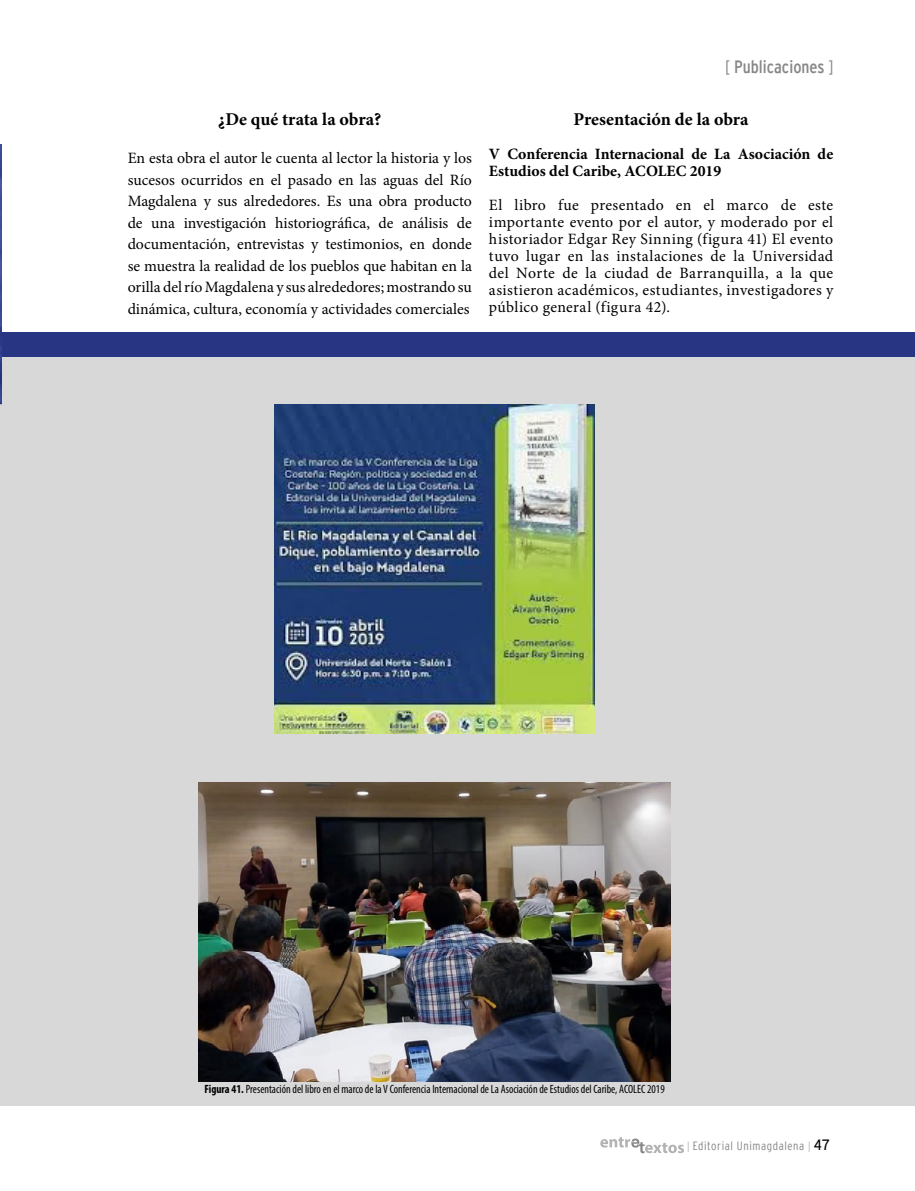
<style>
.page{position:relative;width:915px;height:1191px;background:#fff}
.page>*{position:absolute;margin:0;border:0;box-sizing:border-box;transform-origin:0 0}
.t1{font:700 18px "Minion Pro";color:#000}
.t2{font:18px "Interstate Cond Mono";color:#878787}
.t3{font:15.75px/21.5px "Minion Pro";letter-spacing:.005em;color:#000;text-align:justify}
.t4{font:700 15.75px/17px "Minion Pro";color:#000}
.t5{font:condensed 12px "Myriad Pro";color:#000;scale:.95 1}
.t6{font:300 condensed 12px "Interstate";letter-spacing:.05em;color:#878787}
.s1{font-family:"Interstate";font-weight:300;font-stretch:condensed}
.s2{font-weight:700}
.s3{font-family:"Interstate Mono Lgt";font-weight:400;font-stretch:normal;font-size:10.5px;color:#b3b2b2}
.s4{font-family:"Interstate Cond Mono";font-weight:400;font-stretch:normal;font-size:15px;color:#000}
</style>
<div class="page">
<svg style="left:600px;top:1137px;width:83px;height:16px"></svg>
<div style="left:0;top:344px;width:914px;height:761px;background:#d8d8d8"></div>
<div style="left:0;top:332px;width:914px;height:24px;background:#283583"></div>
<img style="left:275px;top:404px;width:319px;height:330px">
<img style="left:199px;top:782px;width:471px;height:299px">
<img style="left:0;top:145px;width:2px;height:259px">
<p class="t1" style="left:218px;top:106px;width:165px">¿De qué trata la obra?</p>
<p class="t3" style="left:128px;top:148px;width:346px">En esta obra el autor le cuenta al lector la historia y los sucesos ocurridos en el pasado en las aguas del Río Magdalena y sus alrededores. Es una obra producto de una investigación historiográfica, de análisis de documentación, entrevistas y testimonios, en donde se muestra la realidad de los pueblos que habitan en la orilla del río Magdalena y sus alrededores; mostrando su dinámica, cultura, economía y actividades comerciales</p>
<p class="t2" style="left:724px;top:57px;width:110px"><span class="s1">[</span> Publicaciones <span class="s1">]</span></p>
<p class="t1" style="left:573px;top:106px;width:176px">Presentación de la obra</p>
<p class="t4" style="left:489px;top:145px;width:345px">V Conferencia Internacional de La Asociación de<br>Estudios del Caribe, ACOLEC 2019</p>
<p class="t3" style="left:489px;top:196px;width:346px;line-height:17px">El libro fue presentado en el marco de este importante evento por el autor, y moderado por el historiador Edgar Rey Sinning (figura 41) El evento tuvo lugar en las instalaciones de la Universidad del Norte de la ciudad de Barranquilla, a la que asistieron académicos, estudiantes, investigadores y público general (figura 42).</p>
<p class="t5" style="left:204px;top:1081px;width:486px"><span class="s2">Figura 41.</span> Presentación del libro en el marco de la V Conferencia Internacional de La Asociación de Estudios del Caribe, ACOLEC 2019</p>
<p class="t6" style="left:686px;top:1139px;width:144px"><span class="s3">|</span> Editorial Unimagdalena <span class="s3">|</span> <span class="s4">47</span></p>
</div>
